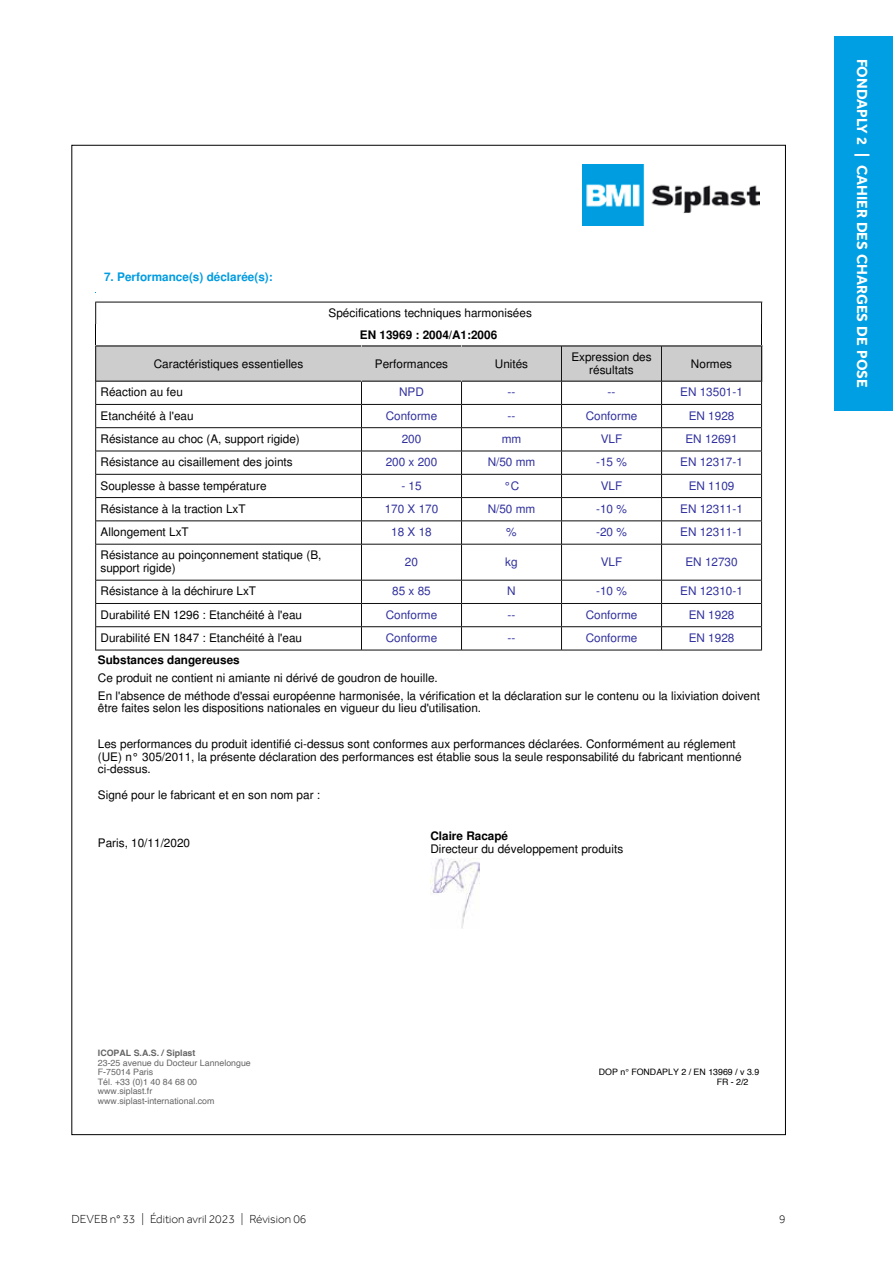
<style>
.page{position:relative;width:893px;height:1263px;background:#fff}
.page>*{position:absolute;margin:0;border:0;box-sizing:border-box;transform-origin:0 0}
.t1{font:700 15px "Effra";color:#fff}
.t2{font:300 12px "Effra";color:#000}
.t3{font:11.7px/12.8px "Free Sans";color:#000}
.t4{font:11.7px "Free Sans";color:#30309d}
.t5{font:700 11.7px "Free Sans";color:#009ce1}
.t6{font:8.85px/9.4px "Helvetica";color:#666}
.t7{font:8.85px/9.4px "Helvetica";color:#000}
.s1{font-weight:700}
</style>
<div class="page">
<div style="left:834px;top:36px;width:59px;height:375px;background:#009ee3"></div>
<img style="left:583px;top:164px;width:176px;height:61px">
<svg style="left:95px;top:302px;width:667px;height:348px"></svg>
<img style="left:430px;top:859px;width:50px;height:70px">
<p class="t5" style="left:104px;top:268px;width:170px">7. Performance(s) déclarée(s):</p>
<p class="t3" style="left:329px;top:303px;width:205px;line-height:21.5px;text-align:center">Spécifications techniques harmonisées<br><span class="s1">EN 13969 : 2004/A1:2006</span></p>
<p class="t3" style="left:154px;top:358px;width:151px">Caractéristiques essentielles</p>
<p class="t3" style="left:375px;top:358px;width:75px">Performances</p>
<p class="t3" style="left:495px;top:358px;width:35px">Unités</p>
<p class="t3" style="left:571px;top:351px;width:82px;text-align:center">Expression des résultats</p>
<p class="t3" style="left:691px;top:358px;width:43px">Normes</p>
<p class="t3" style="left:101px;top:387px;width:84px">Réaction au feu</p>
<p class="t4" style="left:399px;top:384px;width:26px">NPD</p>
<p class="t4" style="left:508px;top:384px;width:9px">--</p>
<p class="t4" style="left:608px;top:384px;width:9px">--</p>
<p class="t4" style="left:680px;top:384px;width:64px">EN 13501-1</p>
<p class="t3" style="left:101px;top:410px;width:95px">Etanchéité à l'eau</p>
<p class="t4" style="left:386px;top:407px;width:53px">Conforme</p>
<p class="t4" style="left:508px;top:407px;width:9px">--</p>
<p class="t4" style="left:586px;top:407px;width:53px">Conforme</p>
<p class="t4" style="left:689px;top:407px;width:47px">EN 1928</p>
<p class="t3" style="left:101px;top:433px;width:201px">Résistance au choc (A, support rigide)</p>
<p class="t4" style="left:402px;top:431px;width:21px">200</p>
<p class="t4" style="left:502px;top:431px;width:21px">mm</p>
<p class="t4" style="left:601px;top:431px;width:23px">VLF</p>
<p class="t4" style="left:685px;top:431px;width:54px">EN 12691</p>
<p class="t3" style="left:101px;top:456px;width:194px">Résistance au cisaillement des joints</p>
<p class="t4" style="left:386px;top:454px;width:53px">200 x 200</p>
<p class="t4" style="left:488px;top:454px;width:49px">N/50 mm</p>
<p class="t4" style="left:596px;top:454px;width:32px">-15 %</p>
<p class="t4" style="left:680px;top:454px;width:64px">EN 12317-1</p>
<p class="t3" style="left:101px;top:480px;width:168px">Souplesse à basse température</p>
<p class="t4" style="left:401px;top:477px;width:22px">- 15</p>
<p class="t4" style="left:504px;top:477px;width:17px">°C</p>
<p class="t4" style="left:601px;top:477px;width:23px">VLF</p>
<p class="t4" style="left:689px;top:477px;width:47px">EN 1109</p>
<p class="t3" style="left:101px;top:503px;width:147px">Résistance à la traction LxT</p>
<p class="t4" style="left:385px;top:501px;width:55px">170 X 170</p>
<p class="t4" style="left:488px;top:501px;width:49px">N/50 mm</p>
<p class="t4" style="left:596px;top:501px;width:32px">-10 %</p>
<p class="t4" style="left:680px;top:501px;width:64px">EN 12311-1</p>
<p class="t3" style="left:101px;top:526px;width:90px">Allongement LxT</p>
<p class="t4" style="left:391px;top:524px;width:42px">18 X 18</p>
<p class="t4" style="left:506px;top:524px;width:12px">%</p>
<p class="t4" style="left:596px;top:524px;width:32px">-20 %</p>
<p class="t4" style="left:680px;top:524px;width:64px">EN 12311-1</p>
<p class="t3" style="left:101px;top:550px;width:222px">Résistance au poinçonnement statique (B, support rigide)</p>
<p class="t4" style="left:405px;top:553px;width:15px">20</p>
<p class="t4" style="left:505px;top:553px;width:14px">kg</p>
<p class="t4" style="left:601px;top:553px;width:23px">VLF</p>
<p class="t4" style="left:685px;top:553px;width:54px">EN 12730</p>
<p class="t3" style="left:101px;top:586px;width:157px">Résistance à la déchirure LxT</p>
<p class="t4" style="left:392px;top:583px;width:40px">85 x 85</p>
<p class="t4" style="left:507px;top:583px;width:10px">N</p>
<p class="t4" style="left:596px;top:583px;width:32px">-10 %</p>
<p class="t4" style="left:680px;top:583px;width:64px">EN 12310-1</p>
<p class="t3" style="left:101px;top:609px;width:203px">Durabilité EN 1296 : Etanchéité à l'eau</p>
<p class="t4" style="left:386px;top:606px;width:53px">Conforme</p>
<p class="t4" style="left:508px;top:606px;width:9px">--</p>
<p class="t4" style="left:586px;top:606px;width:53px">Conforme</p>
<p class="t4" style="left:689px;top:606px;width:47px">EN 1928</p>
<p class="t3" style="left:101px;top:632px;width:203px">Durabilité EN 1847 : Etanchéité à l'eau</p>
<p class="t4" style="left:386px;top:630px;width:53px">Conforme</p>
<p class="t4" style="left:508px;top:630px;width:9px">--</p>
<p class="t4" style="left:586px;top:630px;width:53px">Conforme</p>
<p class="t4" style="left:689px;top:630px;width:47px">EN 1928</p>
<p class="t3" style="left:98px;top:651px;width:664px;line-height:18px"><span class="s1">Substances dangereuses<br></span>Ce produit ne contient ni amiante ni dérivé de goudron de houille.<br>En l'absence de méthode d'essai européenne harmonisée, la vérification et la déclaration sur le contenu ou la lixiviation doivent</p>
<p class="t3" style="left:98px;top:702px;width:385px">être faites selon les dispositions nationales en vigueur du lieu d'utilisation.</p>
<p class="t3" style="left:98px;top:738px;width:645px">Les performances du produit identifié ci-dessus sont conformes aux performances déclarées. Conformément au réglement (UE) n° 305/2011, la présente déclaration des performances est établie sous la seule responsabilité du fabricant mentionné ci-dessus.</p>
<p class="t3" style="left:98px;top:789px;width:224px">Signé pour le fabricant et en son nom par :</p>
<p class="t3" style="left:98px;top:837px;width:94px">Paris, 10/11/2020</p>
<p class="t3" style="left:430px;top:830px;width:194px"><span class="s1">Claire Racapé<br></span>Directeur du développement produits</p>
<p class="t1" style="left:871px;top:59px;width:330px;rotate:90deg">FONDAPLY 2 | CAHIER DES CHARGES DE POSE</p>
<p class="t6" style="left:98px;top:1049px;width:154px"><span class="s1">ICOPAL S.A.S. / Siplast<br></span>23-25 avenue du Docteur Lannelongue<br>F-75014 Paris<br>Tél. +33 (0)1 40 84 68 00 www.siplast.fr www.siplast-international.com</p>
<p class="t7" style="left:717px;top:1068px;width:44px;text-indent:-118px">DOP n° FONDAPLY 2 / EN 13969 / v 3.9<br>FR - 2/2</p>
<p class="t2" style="left:71px;top:1211px;width:236px">DEVEB n° 33 | Édition avril 2023 | Révision 06</p>
<p class="t2" style="left:779px;top:1211px;width:8px">9</p>
</div>
